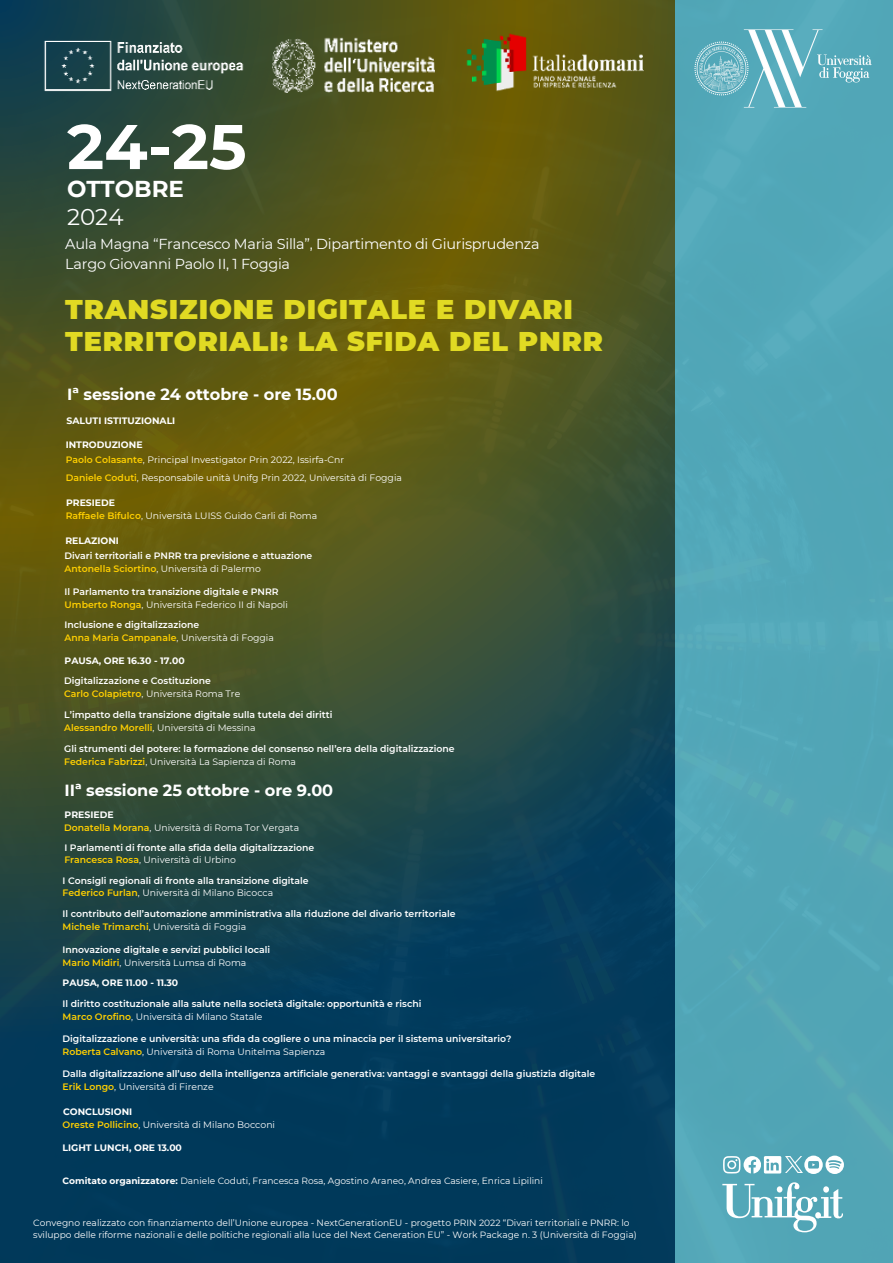
<style>
.page{position:relative;width:893px;height:1263px;background:#fff}
.page>*{position:absolute;margin:0;border:0;box-sizing:border-box;transform-origin:0 0}
.t1{font:700 63px "Montserrat";color:#fff}
.t2{font:900 27.08px/32.1px "Montserrat";letter-spacing:.03em;color:#e1da23}
.t3{font:700 22.95px "Montserrat";color:#fff}
.t4{font:22.95px "Montserrat";color:#fff}
.t5{font:700 16.12px "Montserrat";letter-spacing:-.005em;color:#fff}
.t6{font:14.4px "Montserrat";letter-spacing:-.015em;color:#fff}
.t7{font:600 9.3px/12.9px "Montserrat";color:#fff}
.t8{font:9.3px "Montserrat";color:#fff}
.t9{font:700 9.3px "Montserrat";color:#fff}
.t10{font:9.07px/11.9px "Montserrat";color:#fff}
.s1{font-weight:600;color:#ffcf00}
.s2{color:#ffcf00}
.s3{font-weight:400}
.s4{font-weight:700}
</style>
<div class="page">
<img style="left:0;top:0;width:893px;height:1263px">
<svg style="left:751px;top:1182px;width:92px;height:50px"></svg>
<svg style="left:723px;top:1156px;width:58px;height:17px"></svg>
<svg style="left:804px;top:1155px;width:40px;height:19px"></svg>
<img style="left:785px;top:1156px;width:17px;height:16px">
<img style="left:34px;top:36px;width:228px;height:59px">
<img style="left:272px;top:36px;width:162px;height:57px">
<img style="left:461px;top:30px;width:214px;height:74px">
<img style="left:675px;top:11px;width:215px;height:115px">
<p class="t1" style="left:67px;top:108px;width:181px">24-25</p>
<h6 class="t4" style="left:67px;top:202px;width:58px">2024</h6>
<p class="t6" style="left:65px;top:235px;width:476px">Aula Magna “Francesco Maria Silla”, Dipartimento di Giurisprudenza</p>
<p class="t6" style="left:65px;top:255px;width:226px">Largo Giovanni Paolo II, 1 Foggia</p>
<p class="t3" style="left:67px;top:175px;width:118px">OTTOBRE</p>
<p class="t2" style="left:65px;top:294px;width:539px">TRANSIZIONE DIGITALE E DIVARI<br>TERRITORIALI: LA SFIDA DEL PNRR</p>
<p class="t5" style="left:67px;top:385px;width:272px">Iª sessione 24 ottobre - ore 15.00</p>
<p class="t9" style="left:67px;top:415px;width:110px">SALUTI ISTITUZIONALI</p>
<p class="t9" style="left:66px;top:439px;width:78px">INTRODUZIONE</p>
<p class="t8" style="left:66px;top:454px;width:280px"><span class="s1">Paolo Colasante</span>, Principal Investigator Prin 2022, Issirfa-Cnr</p>
<p class="t8" style="left:66px;top:472px;width:338px"><span class="s1">Daniele Coduti</span>, Responsabile unità Unifg Prin 2022, Università di Foggia</p>
<p class="t9" style="left:66px;top:497px;width:51px">PRESIEDE</p>
<p class="t8" style="left:66px;top:510px;width:253px"><span class="s1">Raffaele Bifulco</span>, Università LUISS Guido Carli di Roma</p>
<p class="t9" style="left:65px;top:535px;width:55px">RELAZIONI</p>
<p class="t7" style="left:65px;top:549px;width:249px">Divari territoriali e PNRR tra previsione e attuazione</p>
<p class="t8" style="left:65px;top:563px;width:198px"><span class="s1">Antonella Sciortino</span>, Università di Palermo</p>
<p class="t7" style="left:65px;top:585px;width:215px">Il Parlamento tra transizione digitale e PNRR</p>
<p class="t8" style="left:65px;top:598px;width:225px"><span class="s1">Umberto Ronga</span>, Università Federico II di Napoli</p>
<p class="t7" style="left:65px;top:618px;width:136px">Inclusione e digitalizzazione</p>
<p class="t8" style="left:65px;top:632px;width:211px"><span class="s1">Anna Maria Campanale</span>, Università di Foggia</p>
<p class="t9" style="left:65px;top:655px;width:122px">PAUSA, ORE 16.30 - 17.00</p>
<p class="t7" style="left:64px;top:674px;width:148px">Digitalizzazione e Costituzione</p>
<p class="t8" style="left:64px;top:688px;width:178px"><span class="s1">Carlo Colapietro</span>, Università Roma Tre</p>
<p class="t7" style="left:64px;top:708px;width:270px">L’impatto della transizione digitale sulla tutela dei diritti</p>
<p class="t8" style="left:64px;top:722px;width:193px"><span class="s1">Alessandro Morelli</span>, Università di Messina</p>
<p class="t7" style="left:64px;top:742px;width:392px">Gli strumenti del potere: la formazione del consenso nell’era della digitalizzazione</p>
<p class="t8" style="left:64px;top:756px;width:233px"><span class="s1">Federica Fabrizzi</span>, Università La Sapienza di Roma</p>
<p class="t5" style="left:65px;top:780px;width:270px">IIª sessione 25 ottobre - ore 9.00</p>
<p class="t8" style="left:64px;top:822px;width:236px"><span class="s1">Donatella Morana</span>, Università di Roma Tor Vergata</p>
<p class="t9" style="left:65px;top:809px;width:51px">PRESIEDE</p>
<p class="t7" style="left:64px;top:841px;width:251px">I Parlamenti di fronte alla sfida della digitalizzazione</p>
<p class="t8" style="left:64px;top:853px;width:173px"><span class="s1">Francesca Rosa</span>, Università di Urbino</p>
<p class="t7" style="left:63px;top:874px;width:247px">I Consigli regionali di fronte alla transizione digitale</p>
<p class="t8" style="left:63px;top:887px;width:212px"><span class="s1">Federico Furlan</span>, Università di Milano Bicocca</p>
<p class="t7" style="left:63px;top:908px;width:394px">Il contributo dell’automazione amministrativa alla riduzione del divario territoriale</p>
<p class="t8" style="left:63px;top:921px;width:185px"><span class="s1">Michele Trimarchi</span>, Università di Foggia</p>
<p class="t7" style="left:63px;top:943px;width:209px">Innovazione digitale e servizi pubblici locali</p>
<p class="t8" style="left:63px;top:957px;width:185px"><span class="s1">Mario Midiri</span>, Università Lumsa di Roma</p>
<p class="t9" style="left:63px;top:977px;width:117px">PAUSA, ORE 11.00 - 11.30</p>
<p class="t7" style="left:63px;top:997px;width:360px">Il diritto costituzionale alla salute nella società digitale: opportunità e rischi</p>
<p class="t8" style="left:63px;top:1011px;width:201px"><span class="s1">Marco Orofino</span>, Università di Milano Statale</p>
<p class="t7" style="left:63px;top:1032px;width:450px">Digitalizzazione e università: una sfida da cogliere o una minaccia per il sistema universitario?<br><span class="s2">Roberta Calvano</span><span class="s3">, Università di Roma Unitelma Sapienza</span></p>
<p class="t7" style="left:63px;top:1067px;width:534px">Dalla digitalizzazione all’uso della intelligenza artificiale generativa: vantaggi e svantaggi della giustizia digitale</p>
<p class="t8" style="left:63px;top:1081px;width:153px"><span class="s1">Erik Longo</span>, Università di Firenze</p>
<p class="t8" style="left:63px;top:1119px;width:214px"><span class="s1">Oreste Pollicino</span>, Università di Milano Bocconi</p>
<p class="t9" style="left:63px;top:1106px;width:71px">CONCLUSIONI</p>
<p class="t9" style="left:63px;top:1142px;width:121px">LIGHT LUNCH, ORE 13.00</p>
<p class="t10" style="left:63px;top:1175px;width:482px"><span class="s4">Comitato organizzatore:</span> Daniele Coduti, Francesca Rosa, Agostino Araneo, Andrea Casiere, Enrica Lipilini</p>
<p class="t10" style="left:33px;top:1216px;width:605px">Convegno realizzato con finanziamento dell’Unione europea - NextGenerationEU - progetto PRIN 2022 “Divari territoriali e PNRR: lo sviluppo delle riforme nazionali e delle politiche regionali alla luce del Next Generation EU” - Work Package n. 3 (Università di Foggia)</p>
</div>
